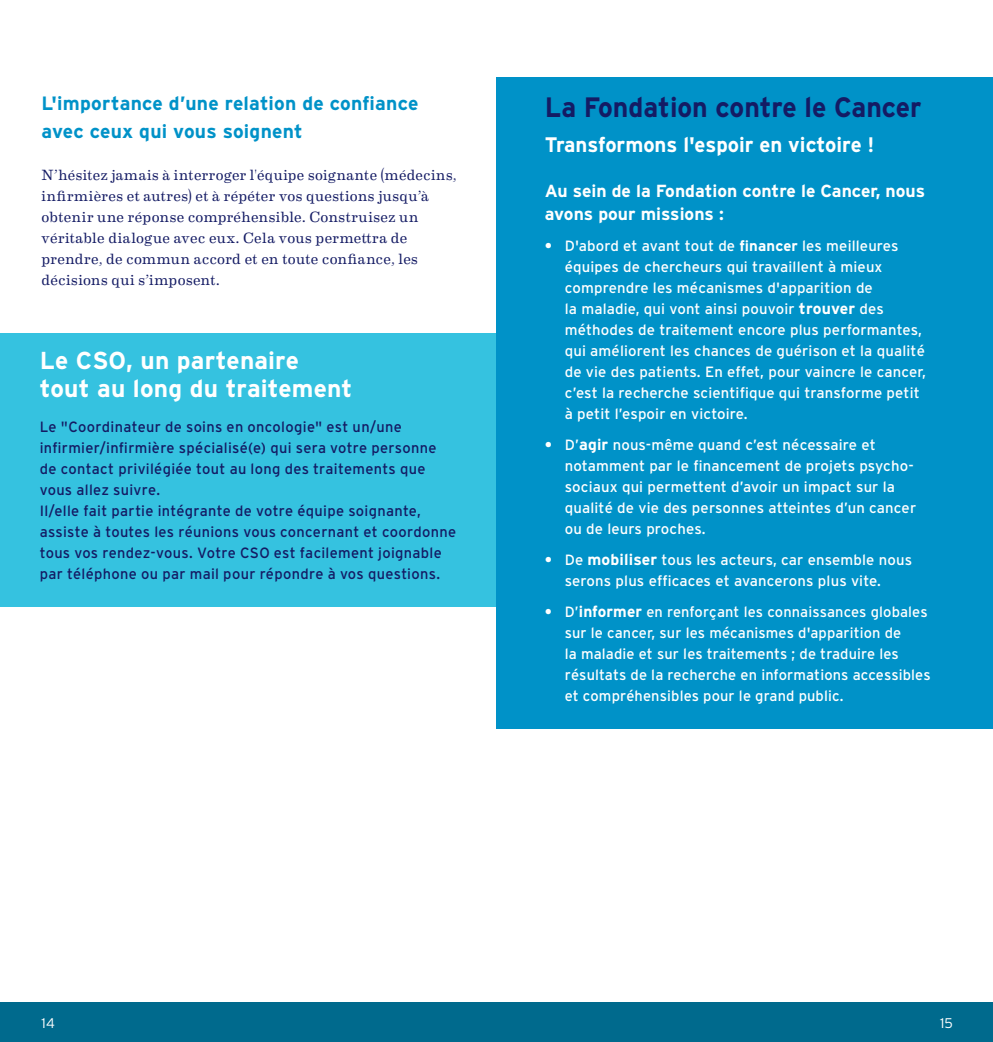
<style>
.page{position:relative;width:993px;height:1042px;background:#fff}
.page>*{position:absolute;margin:0;border:0;box-sizing:border-box;transform-origin:0 0}
.t1{font:700 28px "Interstate";color:#141b64;scale:.95 1}
._6_Titel_tekstballon{font:700 24.5px/28px "Interstate";letter-spacing:.005em;color:#fff}
.t2{font:700 21px "Interstate";color:#fff}
.t3{font:700 19.25px/28px "Interstate";letter-spacing:.01em;color:#0092c8}
.t4{font:700 17.5px/22.8px "Interstate";color:#fff}
.t5{font:14.88px/21px "Interstate";letter-spacing:.01em;color:#fff}
.A_Body_kader{font:14.88px/21px "Interstate";letter-spacing:.02em;color:#141b64}
.t6{font:14.88px/21px "Eames Century Modern";letter-spacing:.025em;color:#141b64}
.t7{font:300 14px "Interstate";color:#fff}
.s1{font-weight:700}
.s2{font-weight:700;font-size:15.75px}
</style>
<div class="page">
<div style="left:0;top:334px;width:496px;height:273px;background:#35c2e0"></div>
<div style="left:496px;top:78px;width:496px;height:651px;background:#0092c8"></div>
<div style="left:0;top:1002px;width:992px;height:40px;background:#006a8d"></div>
<p class="t3" style="left:42px;top:89px;width:378px">L'importance d’une relation de confiance avec ceux qui vous soignent</p>
<p class="t6" style="left:42px;top:163px;width:416px">N’hésitez jamais à interroger l'équipe soignante (médecins, infirmières et autres) et à répéter vos questions jusqu’à obtenir une réponse compréhensible. Construisez un véritable dialogue avec eux. Cela vous permettra de prendre, de commun accord et en toute confiance, les décisions qui s’imposent.</p>
<p class="_6_Titel_tekstballon" style="left:40px;top:346px;width:314px">Le CSO, un partenaire tout au long du traitement</p>
<p class="A_Body_kader" style="left:40px;top:416px;width:398px">Le "Coordinateur de soins en oncologie" est un/une infirmier/infirmière spécialisé(e) qui sera votre personne de contact privilégiée tout au long des traitements que vous allez suivre.</p>
<p class="A_Body_kader" style="left:40px;top:500px;width:418px">Il/elle fait partie intégrante de votre équipe soignante, assiste à toutes les réunions vous concernant et coordonne tous vos rendez-vous. Votre CSO est facilement joignable par téléphone ou par mail pour répondre à vos questions.</p>
<p class="t1" style="left:544px;top:90px;width:398px">La Fondation contre le Cancer</p>
<p class="t2" style="left:544px;top:132px;width:331px">Transformons l'espoir en victoire !</p>
<p class="t4" style="left:544px;top:180px;width:381px">Au sein de la Fondation contre le Cancer, nous avons pour missions :</p>
<p class="t5" style="left:564px;top:235px;width:362px;text-indent:-20px"><span class="s1">•</span> D'abord et avant tout de <span class="s1">financer</span> les meilleures équipes de chercheurs qui travaillent à mieux comprendre les mécanismes d'apparition de<br>la maladie, qui vont ainsi pouvoir <span class="s2">trouver</span> des méthodes de traitement encore plus performantes, qui améliorent les chances de guérison et la qualité de vie des patients. En effet, pour vaincre le cancer, c’est la recherche scientifique qui transforme petit à petit l’espoir en victoire.</p>
<p class="t5" style="left:564px;top:434px;width:353px;text-indent:-20px"><span class="s1">•</span> D’<span class="s2">agir</span> nous-même quand c’est nécessaire et notamment par le financement de projets psycho&shy;sociaux qui permettent d’avoir un impact sur la qualité de vie des personnes atteintes d’un cancer ou de leurs proches.</p>
<p class="t5" style="left:564px;top:549px;width:349px;text-indent:-20px"><span class="s1">•</span> De <span class="s2">mobiliser</span> tous les acteurs, car ensemble nous serons plus efficaces et avancerons plus vite.</p>
<p class="t5" style="left:564px;top:601px;width:367px;text-indent:-20px"><span class="s1">•</span> D’<span class="s2">informer</span> en renforçant les connaissances globales sur le cancer, sur les mécanismes d'apparition de<br>la maladie et sur les traitements ; de traduire les résultats de la recherche en informations accessibles et compréhensibles pour le grand public.</p>
<p class="t7" style="left:42px;top:1014px;width:15px">14</p>
<p class="t7" style="left:939px;top:1014px;width:14px">15</p>
</div>
